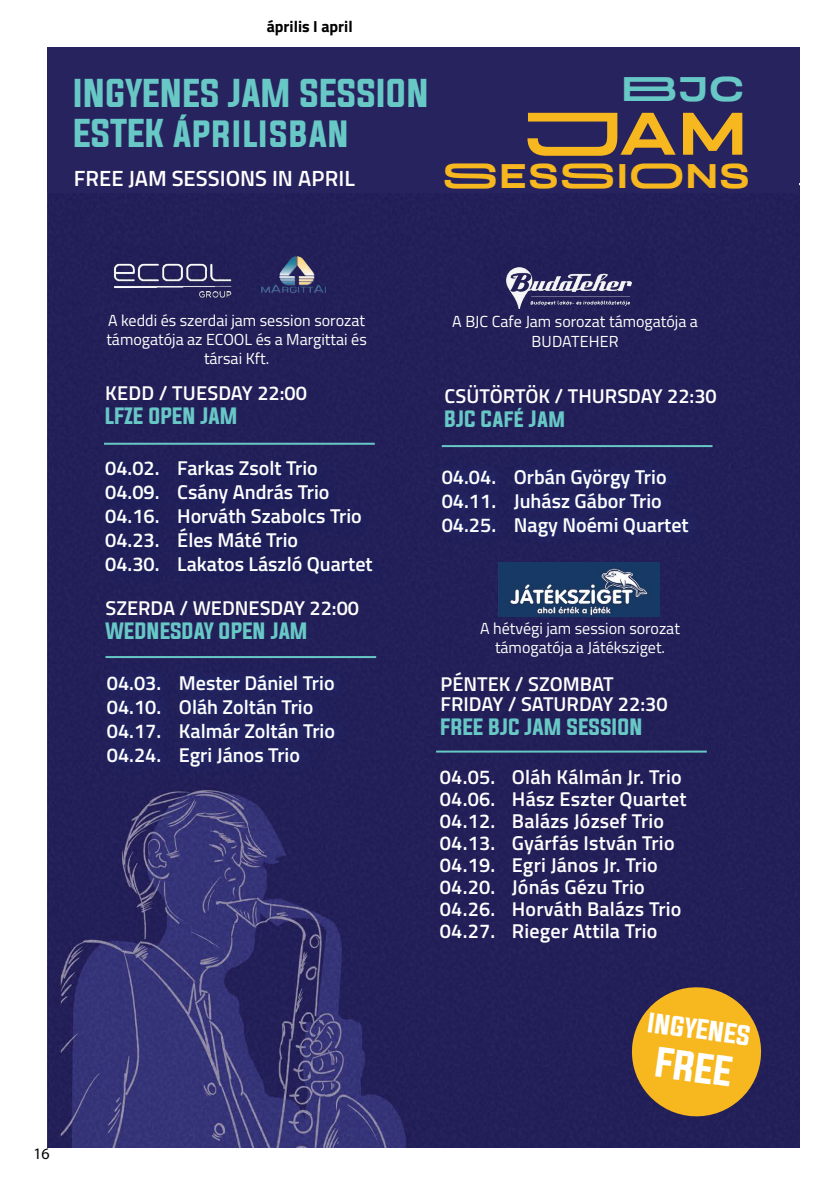
<style>
.page{position:relative;width:840px;height:1191px;background:#fff}
.page>*{position:absolute;margin:0;border:0;box-sizing:border-box;transform-origin:0 0}
.t1{font:expanded 59.8px "Velodroma";color:#f7b71e}
.t2{font:36px "Evogria";color:#fff}
.t3{font:expanded 34.2px "Velodroma";letter-spacing:.01em;color:#f7b71e}
.t4{font:expanded 34.2px "Velodroma";color:#68c8c6}
.t5{font:34px/40.8px "Evogria";color:#68c8c6}
.t6{font:24px "Evogria";color:#fff}
.t7{font:600 22px "Titillium Web";color:#fff}
.t8{font:600 20px/24px "Titillium Web";color:#fff}
.t9{font:20px "Evogria";color:#68c8c6}
.t10{font:16px/19.2px "Titillium Web";color:#fff;text-align:center}
.t11{font:700 16px "Titillium Web";color:#000}
.t12{font:16px "Myriad Pro";color:#000}
</style>
<div class="page">
<div style="left:47px;top:48px;width:751px;height:1100px;background:#27235e"></div>
<img style="left:47px;top:200px;width:735px;height:948px">
<svg style="left:627px;top:983px;width:138px;height:137px"></svg>
<hr style="left:436px;top:750px;width:270px;height:2px;background:#68c8c6">
<div style="left:99px;top:454px;width:287px;height:134px;background:#201f59"></div>
<hr style="left:104px;top:443px;width:270px;height:2px;background:#68c8c6">
<div style="left:101px;top:664px;width:248px;height:112px;background:#21225d"></div>
<hr style="left:105px;top:656px;width:271px;height:2px;background:#68c8c6">
<div style="left:436px;top:459px;width:266px;height:88px;background:#21225d"></div>
<hr style="left:441px;top:445px;width:271px;height:2px;background:#68c8c6">
<img style="left:483px;top:247px;width:171px;height:61px">
<img style="left:108px;top:246px;width:128px;height:56px">
<img style="left:262px;top:257px;width:64px;height:39px">
<img style="left:498px;top:562px;width:161px;height:54px">
<p class="t11" style="left:267px;top:13px;width:88px">május I may</p>
<p class="t11" style="left:266px;top:14px;width:87px">áprili I april</p>
<h3 class="t5" style="left:73px;top:74px;width:357px">INGYENES JAM SESSION<br>ESTEK ÁPRILISBAN</h3>
<p class="t7" style="left:74px;top:161px;width:282px">FREE JAM SESSIONS IN APRIL</p>
<h3 class="t4" style="left:620px;top:64px;width:126px">BJC</h3>
<h1 class="t1" style="left:522px;top:90px;width:227px">JAM</h1>
<h3 class="t3" style="left:442px;top:151px;width:309px">SESSIONS</h3>
<p class="t10" style="left:106px;top:310px;width:262px">A keddi és szerdai jam session sorozat támogatója az ECOOL és a Margittai és társai Kft.</p>
<p class="t8" style="left:105px;top:380px;width:203px">KEDD / TUESDAY 22:00</p>
<p class="t9" style="left:105px;top:402px;width:134px">LFZE OPEN JAM</p>
<p class="t8" style="left:105px;top:454px;width:269px">04.02. Farkas Zsolt Trio<br>04.09. Csány András Trio<br>04.16. Horváth Szabolcs Trio<br>04.23. Éles Máté Trio<br>04.30. Lakatos László Quartet</p>
<p class="t8" style="left:105px;top:594px;width:255px">SZERDA / WEDNESDAY 22:00</p>
<p class="t9" style="left:105px;top:616px;width:204px">WEDNESDAY OPEN JAM</p>
<p class="t8" style="left:107px;top:669px;width:229px">04.03. Mester Dániel Trio<br>04.10. Oláh Zoltán Trio<br>04.17. Kalmár Zoltán Trio<br>04.24. Egri János Trio</p>
<p class="t12" style="left:33px;top:1143px;width:18px">16</p>
<p class="t10" style="left:452px;top:311px;width:247px">A BJC Cafe Jam sorozat támogatója a<br>BUDATEHER</p>
<p class="t8" style="left:444px;top:383px;width:273px">CSÜTÖRTÖK / THURSDAY 22:30</p>
<p class="t9" style="left:444px;top:405px;width:122px">BJC CAFÉ JAM</p>
<p class="t8" style="left:441px;top:464px;width:248px">04.04. Orbán György Trio<br>04.11. Juhász Gábor Trio<br>04.25. Nagy Noémi Quartet</p>
<p class="t10" style="left:480px;top:618px;width:201px">A hétvégi jam session sorozat támogatója a Játéksziget.</p>
<p class="t8" style="left:440px;top:673px;width:228px;line-height:20px">PÉNTEK / SZOMBAT<br>FRIDAY / SATURDAY 22:30</p>
<p class="t9" style="left:440px;top:712px;width:204px">FREE BJC JAM SESSION</p>
<p class="t8" style="left:439px;top:764px;width:248px;line-height:22px">04.05. Oláh Kálmán Jr. Trio<br>04.06. Hász Eszter Quartet<br>04.12. Balázs József Trio<br>04.13. Gyárfás István Trio<br>04.19. Egri János Jr. Trio<br>04.20. Jónás Gézu Trio<br>04.26. Horváth Balázs Trio<br>04.27. Rieger Attila Trio</p>
<p class="t6" style="left:650px;top:1005px;width:105px;rotate:8deg">INGYENES</p>
<h2 class="t2" style="left:659px;top:1036px;width:79px;rotate:8deg">FREE</h2>
</div>
